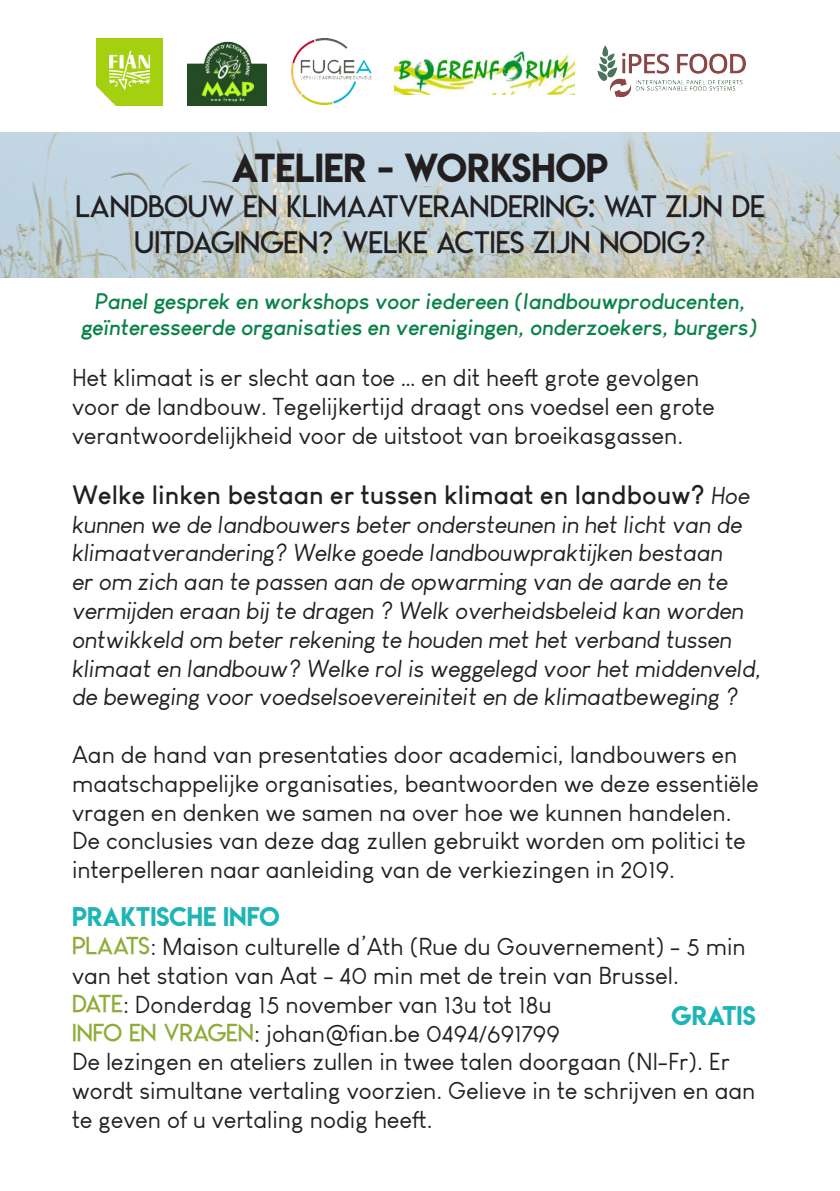
<style>
.page{position:relative;width:840px;height:1191px;background:#fff}
.page>*{position:absolute;margin:0;border:0;box-sizing:border-box;transform-origin:0 0}
.t1{font:36px "Lemon Milk";color:#231f20}
.t2{font:30px/36px "Lemon Milklight";color:#231f20;text-align:center}
.t3{font:700 26px "Louis George Cafe";color:#231f20}
.t4{font:24px/28.8px "Louis George Cafe";color:#231f20}
.t5{font:italic 24px/28.8px "Louis George Cafe";color:#231f20}
.t6{font:24px "Lemon Milk";color:#1db5b5}
.t7{font:italic 700 22px/26.4px "Louis George Cafe";color:#088249;text-align:center}
.s1{font-weight:400;font-style:italic;font-size:24px}
.s2{font-family:"Lemon Milklight";color:#8eac38}
</style>
<div class="page">
<img style="left:0;top:132px;width:839px;height:146px">
<img style="left:96px;top:39px;width:66px;height:66px">
<img style="left:187px;top:41px;width:79px;height:64px">
<img style="left:291px;top:39px;width:80px;height:66px">
<img style="left:394px;top:51px;width:180px;height:43px">
<img style="left:597px;top:46px;width:148px;height:52px">
<p class="t1" style="left:231px;top:142px;width:378px">ATELIER - WORKSHOP</p>
<p class="t2" style="left:75px;top:188px;width:690px">LANDBOUW EN KLIMAATVERANDERING: WAT ZIJN DE<br>UITDAGINGEN? WELKE ACTIES ZIJN NODIG?</p>
<p class="t7" style="left:81px;top:287px;width:679px">Panel gesprek en workshops voor iedereen (landbouwproducenten, geïnteresseerde organisaties en verenigingen, onderzoekers, burgers)</p>
<p class="t4" style="left:72px;top:363px;width:643px">Het klimaat is er slecht aan toe … en dit heeft grote gevolgen voor de landbouw. Tegelijkertijd draagt ons voedsel een grote verantwoordelijkheid voor de uitstoot van broeikasgassen.</p>
<p class="t3" style="left:72px;top:478px;width:678px">Welke linken bestaan er tussen klimaat en landbouw? <span class="s1">Hoe</span></p>
<p class="t5" style="left:72px;top:510px;width:690px">kunnen we de landbouwers beter ondersteunen in het licht van de klimaatverandering? Welke goede landbouwpraktijken bestaan<br>er om zich aan te passen aan de opwarming van de aarde en te vermijden eraan bij te dragen ? Welk overheidsbeleid kan worden ontwikkeld om beter rekening te houden met het verband tussen klimaat en landbouw? Welke rol is weggelegd voor het middenveld, de beweging voor voedselsoevereiniteit en de klimaatbeweging ?</p>
<p class="t4" style="left:72px;top:740px;width:687px">Aan de hand van presentaties door academici, landbouwers en maatschappelijke organisaties, beantwoorden we deze essentiële vragen en denken we samen na over hoe we kunnen handelen.<br>De conclusies van deze dag zullen gebruikt worden om politici te interpelleren naar aanleiding van de verkiezingen in 2019.</p>
<p class="t6" style="left:72px;top:900px;width:209px">PRAKTISCHE INFO</p>
<p class="t4" style="left:72px;top:932px;width:675px"><span class="s2">PLAATS</span>: Maison culturelle d’Ath (Rue du Gouvernement) - 5 min van het station van Aat - 40 min met de trein van Brussel.</p>
<p class="t4" style="left:72px;top:990px;width:481px"><span class="s2">DATE</span>: Donderdag 15 november van 13u tot 18u</p>
<p class="t4" style="left:72px;top:1018px;width:489px"><span class="s2">INFO EN VRAGEN</span>: johan@fian.be 0494/691799</p>
<p class="t4" style="left:72px;top:1047px;width:684px">De lezingen en ateliers zullen in twee talen doorgaan (Nl-Fr). Er wordt simultane vertaling voorzien. Gelieve in te schrijven en aan te geven of u vertaling nodig heeft.</p>
<p class="t6" style="left:671px;top:998px;width:85px">GRATIS</p>
</div>
